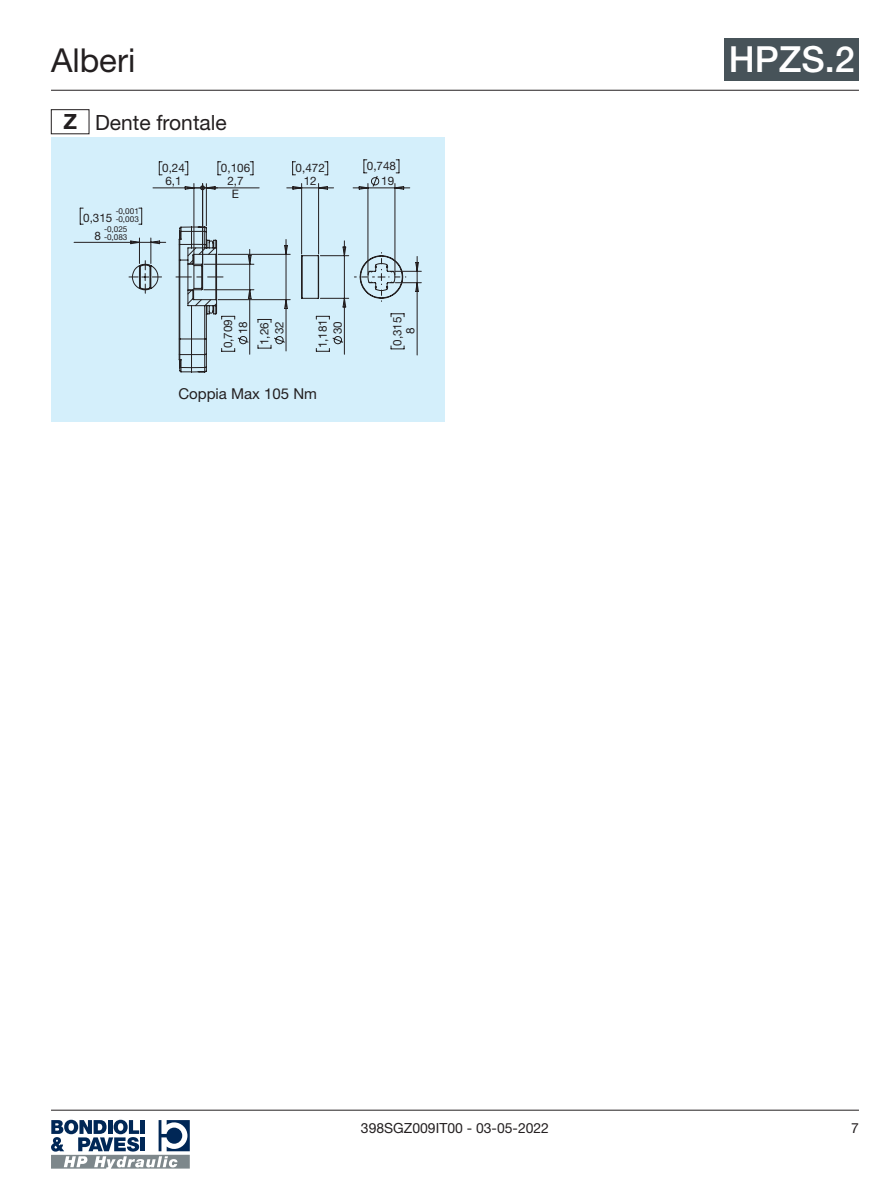
<style>
.page{position:relative;width:893px;height:1191px;background:#fff}
.page>*{position:absolute;margin:0;border:0;box-sizing:border-box;transform-origin:0 0}
.t1{font:500 36px "Helvetica Neue LT Std";color:#fff}
.t2{font:33px "Helvetica Neue LT Std";color:#231f20}
.t3{font:21px "Helvetica Neue LT Std";color:#231f20}
.t4{font:15px "Helvetica Neue LT Std";color:#231f20}
.t5{font:13.95px "Helvetica Neue LT Std";color:#231f20}
.t6{font:11.7px/15px "Helvetica Neue LT Std";color:#231f20;text-align:right}
.t7{font:8.25px/7.6px "Helvetica Neue LT Std";color:#231f20}
.s1{font-weight:700}
.s2{font-size:8.1px}
</style>
<div class="page">
<hr style="left:51px;top:90px;width:808px;height:1px;background:#231f20">
<hr style="left:51px;top:1109px;width:808px;height:1px;background:#231f20">
<svg style="left:51px;top:1119px;width:139px;height:49px"></svg>
<div style="left:724px;top:38px;width:135px;height:43px;background:#475359"></div>
<div style="left:51px;top:109px;width:38px;height:25px;border:1px solid #231f20"></div>
<div style="left:51px;top:137px;width:393px;height:284px;background:#d4effb"></div>
<svg style="left:74px;top:159px;width:347px;height:213px"></svg>
<h2 class="t2" style="left:51px;top:41px;width:86px">Alberi</h2>
<h1 class="t1" style="left:729px;top:38px;width:128px">HPZS.2</h1>
<h3 class="t3" style="left:63px;top:110px;width:165px"><span class="s1">Z</span> Dente frontale</h3>
<p class="t6" style="left:83px;top:210px;width:31px">0,315</p>
<p class="t7" style="left:116px;top:207px;width:25px"><span class="s2">-</span>0,001 <span class="s2">-</span>0,003</p>
<p class="t6" style="left:95px;top:228px;width:8px">8</p>
<p class="t7" style="left:104px;top:225px;width:25px"><span class="s2">-</span>0,025 <span class="s2">-</span>0,083</p>
<p class="t6" style="left:162px;top:161px;width:24px;line-height:12.9px;text-align:left">0,24<br>6,1</p>
<p class="t6" style="left:221px;top:161px;width:31px;line-height:13px;text-align:center">0,106<br>2,7<br>E</p>
<p class="t6" style="left:296px;top:161px;width:31px;line-height:12.9px;text-align:center">0,472<br>12</p>
<p class="t6" style="left:367px;top:158px;width:31px">0,748<br>19</p>
<p class="t6" style="left:220px;top:348px;width:31px;rotate:-90deg">0,709<br>18</p>
<p class="t6" style="left:257px;top:345px;width:26px;rotate:-90deg">1,26<br>32</p>
<p class="t6" style="left:315px;top:348px;width:31px;rotate:-90deg">1,181<br>30</p>
<p class="t6" style="left:391px;top:346px;width:31px;line-height:12.9px;text-align:center;rotate:-90deg">0,315<br>8</p>
<p class="t4" style="left:178px;top:384px;width:140px">Coppia Max 105 Nm</p>
<p class="t5" style="left:361px;top:1119px;width:190px">398SGZ009IT00 - 03-05-2022</p>
<p class="t5" style="left:851px;top:1119px;width:9px">7</p>
</div>
